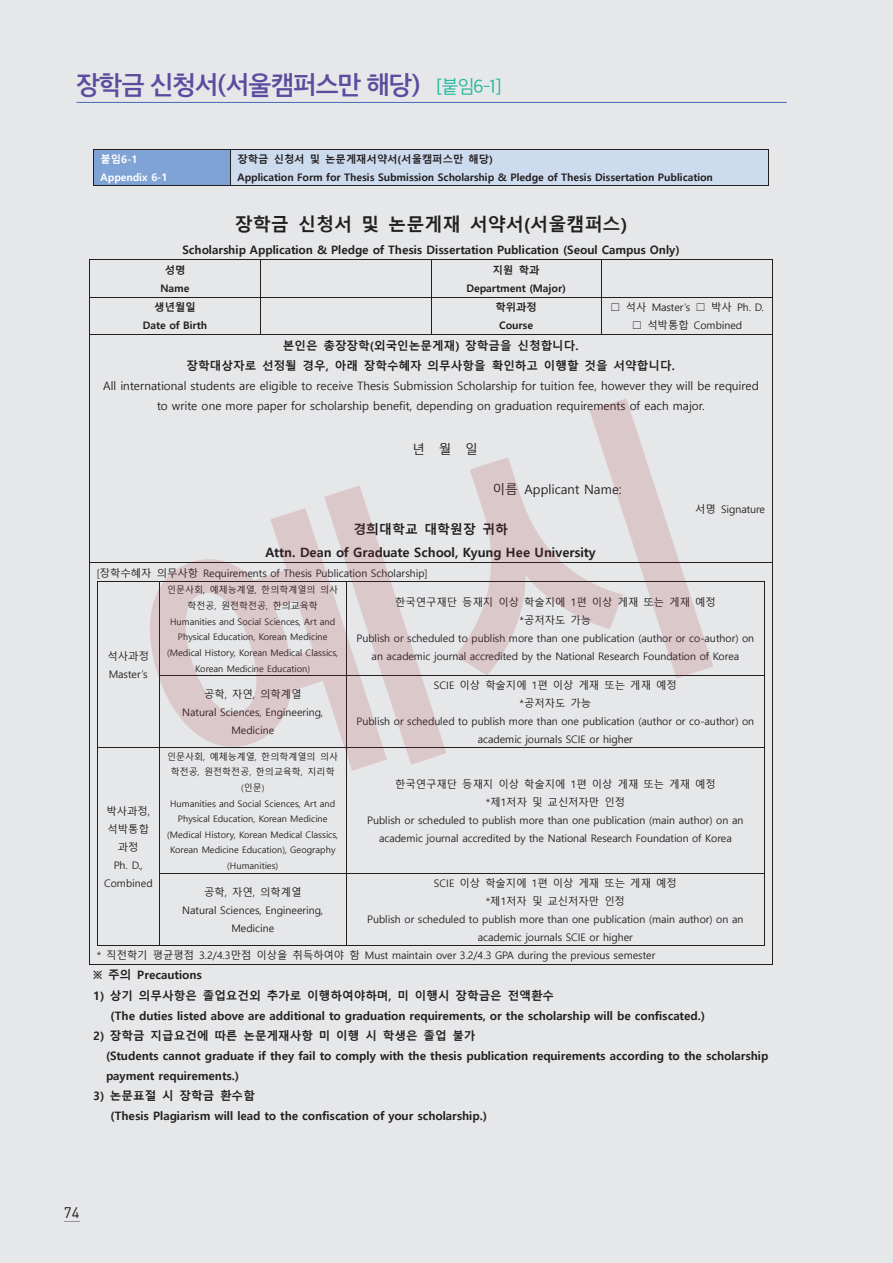
<style>
.page{position:relative;width:893px;height:1263px;background:#e6e7e9}
.page>*{position:absolute;margin:0;border:0;box-sizing:border-box;transform-origin:0 0}
.t1{font:25.5px "SD Gothic Neob e Sm";letter-spacing:-.04em;color:#5b4c9f}
.t2{font:700 18.15px "Malgun Gothic";color:#231f20}
.t3{font:15px "Dinreg";color:#231f20}
.t4{font:700 12.9px/22.5px "Malgun Gothic";color:#231f20;text-align:center}
.t5{font:12.9px "Malgun Gothic";color:#231f20}
.t6{font:700 11.55px/20.1px "Malgun Gothic";color:#231f20}
.t7{font:11.55px/20px "Malgun Gothic";color:#231f20;text-align:center}
.t8{font:10.35px/17.9px "Malgun Gothic";color:#231f20;text-align:center}
.t9{font:700 10.35px/17.9px "Malgun Gothic";color:#231f20;text-align:center}
.t10{font:700 10.35px/17.9px "Malgun Gothic";color:#fff}
.t11{font:9px/15.6px "Malgun Gothic";color:#231f20;text-align:center}
.s1{font-family:"SD Gothic Neob b Lt";font-size:18px;color:#1bb89c}
.s2{font-family:"MS Gothic"}
</style>
<div class="page">
<svg style="left:64px;top:1221px;width:16px;height:1px"></svg>
<hr style="left:77px;top:102px;width:710px;height:1px;background:#436cb5">
<div style="left:94px;top:149px;width:136px;height:36px;background:#80a3d5"></div>
<div style="left:231px;top:149px;width:537px;height:36px;background:#cddbee"></div>
<hr style="left:94px;top:149px;width:136px;height:1px;background:#231f20">
<hr style="left:231px;top:149px;width:537px;height:1px;background:#231f20">
<hr style="left:93px;top:149px;width:1px;height:36px;background:#231f20">
<hr style="left:94px;top:185px;width:136px;height:1px;background:#231f20">
<hr style="left:230px;top:149px;width:1px;height:36px;background:#231f20">
<hr style="left:231px;top:185px;width:537px;height:1px;background:#231f20">
<hr style="left:768px;top:149px;width:1px;height:36px;background:#231f20">
<hr style="left:91px;top:259px;width:169px;height:1px;background:#231f20">
<hr style="left:261px;top:259px;width:170px;height:1px;background:#231f20">
<hr style="left:431px;top:259px;width:170px;height:1px;background:#231f20">
<hr style="left:602px;top:259px;width:170px;height:1px;background:#231f20">
<hr style="left:90px;top:260px;width:1px;height:37px;background:#231f20">
<hr style="left:260px;top:260px;width:1px;height:37px;background:#231f20">
<hr style="left:431px;top:260px;width:1px;height:37px;background:#231f20">
<hr style="left:601px;top:260px;width:1px;height:37px;background:#231f20">
<hr style="left:772px;top:260px;width:1px;height:37px;background:#231f20">
<hr style="left:90px;top:297px;width:170px;height:1px;background:#231f20">
<hr style="left:261px;top:297px;width:170px;height:1px;background:#231f20">
<hr style="left:431px;top:297px;width:170px;height:1px;background:#231f20">
<hr style="left:602px;top:297px;width:170px;height:1px;background:#231f20">
<hr style="left:90px;top:297px;width:1px;height:37px;background:#231f20">
<hr style="left:260px;top:297px;width:1px;height:37px;background:#231f20">
<hr style="left:431px;top:297px;width:1px;height:37px;background:#231f20">
<hr style="left:601px;top:297px;width:1px;height:37px;background:#231f20">
<hr style="left:772px;top:297px;width:1px;height:37px;background:#231f20">
<hr style="left:90px;top:334px;width:170px;height:1px;background:#231f20">
<hr style="left:261px;top:334px;width:170px;height:1px;background:#231f20">
<hr style="left:431px;top:334px;width:170px;height:1px;background:#231f20">
<hr style="left:602px;top:334px;width:170px;height:1px;background:#231f20">
<hr style="left:90px;top:335px;width:1px;height:228px;background:#231f20">
<hr style="left:772px;top:335px;width:1px;height:228px;background:#231f20">
<hr style="left:97px;top:581px;width:62px;height:1px;background:#231f20">
<hr style="left:346px;top:581px;width:418px;height:1px;background:#231f20">
<hr style="left:97px;top:582px;width:1px;height:93px;background:#231f20">
<hr style="left:764px;top:582px;width:1px;height:93px;background:#231f20">
<hr style="left:346px;top:675px;width:418px;height:1px;background:#231f20">
<hr style="left:97px;top:676px;width:1px;height:71px;background:#231f20">
<hr style="left:764px;top:676px;width:1px;height:71px;background:#231f20">
<hr style="left:97px;top:747px;width:62px;height:1px;background:#231f20">
<hr style="left:346px;top:747px;width:418px;height:1px;background:#231f20">
<hr style="left:97px;top:748px;width:1px;height:125px;background:#231f20">
<hr style="left:159px;top:748px;width:1px;height:125px;background:#231f20">
<hr style="left:346px;top:748px;width:1px;height:125px;background:#231f20">
<hr style="left:764px;top:748px;width:1px;height:125px;background:#231f20">
<hr style="left:160px;top:873px;width:186px;height:1px;background:#231f20">
<hr style="left:346px;top:873px;width:418px;height:1px;background:#231f20">
<hr style="left:97px;top:874px;width:1px;height:71px;background:#231f20">
<hr style="left:97px;top:945px;width:62px;height:1px;background:#231f20">
<hr style="left:159px;top:874px;width:1px;height:71px;background:#231f20">
<hr style="left:160px;top:945px;width:186px;height:1px;background:#231f20">
<hr style="left:346px;top:874px;width:1px;height:71px;background:#231f20">
<hr style="left:346px;top:945px;width:418px;height:1px;background:#231f20">
<hr style="left:764px;top:874px;width:1px;height:71px;background:#231f20">
<hr style="left:90px;top:563px;width:682px;height:1px;background:#231f20">
<hr style="left:90px;top:563px;width:1px;height:401px;background:#231f20">
<hr style="left:90px;top:964px;width:682px;height:1px;background:#231f20">
<hr style="left:772px;top:563px;width:1px;height:401px;background:#231f20">
<svg style="left:142px;top:399px;width:571px;height:372px"></svg>
<h1 class="t1" style="left:77px;top:72px;width:427px">장학금 신청서(서울캠퍼스만 해당) <span class="s1">[붙임6-1]</span></h1>
<p class="t10" style="left:101px;top:150px;width:69px">붙임6-1<br>Appendix 6-1</p>
<p class="t9" style="left:237px;top:150px;width:477px;text-align:left">장학금 신청서 및 논문게재서약서(서울캠퍼스만 해당)<br>Application Form for Thesis Submission Scholarship &amp; Pledge of Thesis Dissertation Publication</p>
<h2 class="t2" style="left:235px;top:214px;width:394px">장학금 신청서 및 논문게재 서약서(서울캠퍼스)</h2>
<p class="t6" style="left:182px;top:240px;width:499px">Scholarship Application &amp; Pledge of Thesis Dissertation Publication (Seoul Campus Only)</p>
<p class="t9" style="left:160px;top:261px;width:31px">성명<br>Name</p>
<p class="t9" style="left:466px;top:261px;width:101px">지원 학과<br>Department (Major)</p>
<p class="t9" style="left:143px;top:299px;width:66px">생년월일<br>Date of Birth</p>
<p class="t9" style="left:495px;top:299px;width:43px">학위과정<br>Course</p>
<p class="t8" style="left:610px;top:299px;width:155px"><span class="s2">☐</span> 석사 Master’s <span class="s2">☐</span> 박사 Ph. D. <span class="s2">☐</span> 석박통합 Combined</p>
<p class="t6" style="left:187px;top:336px;width:490px;text-align:center">본인은 총장장학(외국인논문게재) 장학금을 신청합니다.<br>장학대상자로 선정될 경우, 아래 장학수혜자 의무사항을 확인하고 이행할 것을 서약합니다.</p>
<p class="t7" style="left:103px;top:376px;width:657px">All international students are eligible to receive Thesis Submission Scholarship for tuition fee, however they will be required to write one more paper for scholarship benefit, depending on graduation requirements of each major.</p>
<p class="t5" style="left:412px;top:442px;width:67px">년월일</p>
<p class="t5" style="left:492px;top:482px;width:131px">이름 Applicant Name:</p>
<p class="t8" style="left:695px;top:501px;width:72px">서명 Signature</p>
<p class="t4" style="left:266px;top:519px;width:332px">경희대학교 대학원장 귀하<br>Attn. Dean of Graduate School, Kyung Hee University</p>
<p class="t8" style="left:97px;top:564px;width:333px">[장학수혜자 의무사항 Requirements of Thesis Publication Scholarship]</p>
<p class="t8" style="left:108px;top:647px;width:43px;text-align:left">석사과정<br>Master’s</p>
<p class="t11" style="left:167px;top:582px;width:173px">인문사회, 예체능계열, 한의학계열의 의사 학전공, 원전학전공, 한의교육학<br>Humanities and Social Sciences, Art and<br>Physical Education, Korean Medicine (Medical History, Korean Medical Classics,<br>Korean Medicine Education)</p>
<p class="t8" style="left:356px;top:594px;width:399px">한국연구재단 등재지 이상 학술지에 1편 이상 게재 또는 게재 예정<br>*공저자도 가능<br>Publish or scheduled to publish more than one publication (author or co-author) on an academic journal accredited by the National Research Foundation of Korea</p>
<p class="t8" style="left:182px;top:686px;width:142px">공학, 자연, 의학계열<br>Natural Sciences, Engineering,<br>Medicine</p>
<p class="t8" style="left:356px;top:677px;width:399px">SCIE 이상 학술지에 1편 이상 게재 또는 게재 예정<br>*공저자도 가능<br>Publish or scheduled to publish more than one publication (author or co-author) on academic journals SCIE or higher</p>
<p class="t11" style="left:167px;top:749px;width:173px">인문사회, 예체능계열, 한의학계열의 의사 학전공, 원전학전공, 한의교육학, 지리학 (인문)<br>Humanities and Social Sciences, Art and<br>Physical Education, Korean Medicine (Medical History, Korean Medical Classics,<br>Korean Medicine Education), Geography (Humanities)</p>
<p class="t8" style="left:367px;top:776px;width:378px">한국연구재단 등재지 이상 학술지에 1편 이상 게재 또는 게재 예정<br>*제1저자 및 교신저자만 인정<br>Publish or scheduled to publish more than one publication (main author) on an academic journal accredited by the National Research Foundation of Korea</p>
<p class="t8" style="left:104px;top:803px;width:50px">박사과정, 석박통합 과정<br>Ph. D.,<br>Combined</p>
<p class="t8" style="left:434px;top:875px;width:244px">SCIE 이상 학술지에 1편 이상 게재 또는 게재 예정</p>
<p class="t8" style="left:486px;top:892px;width:141px">*제1저자 및 교신저자만 인정</p>
<p class="t8" style="left:367px;top:910px;width:378px">Publish or scheduled to publish more than one publication (main author) on an</p>
<p class="t8" style="left:478px;top:928px;width:157px">academic journals SCIE or higher</p>
<p class="t8" style="left:97px;top:947px;width:560px">* 직전학기 평균평점 3.2/4.3만점 이상을 취득하여야 함 Must maintain over 3.2/4.3 GPA during the previous semester</p>
<p class="t6" style="left:93px;top:965px;width:110px">※ 주의 Precautions</p>
<p class="t6" style="left:111px;top:985px;width:596px;text-indent:-17px">1) 상기 의무사항은 졸업요건외 추가로 이행하여야하며, 미 이행시 장학금은 전액환수<br>(The duties listed above are additional to graduation requirements, or the scholarship will be confiscated.)</p>
<p class="t6" style="left:106px;top:1025px;width:664px;text-indent:-13px">2) 장학금 지급요건에 따른 논문게재사항 미 이행 시 학생은 졸업 불가<br>(Students cannot graduate if they fail to comply with the thesis publication requirements according to the scholarship payment requirements.)</p>
<p class="t6" style="left:111px;top:1086px;width:378px;text-indent:-17px">3) 논문표절 시 장학금 환수함<br>(Thesis Plagiarism will lead to the confiscation of your scholarship.)</p>
<p class="t8" style="left:182px;top:884px;width:142px">공학, 자연, 의학계열<br>Natural Sciences, Engineering,<br>Medicine</p>
<h3 class="t3" style="left:64px;top:1204px;width:17px">74</h3>
</div>
